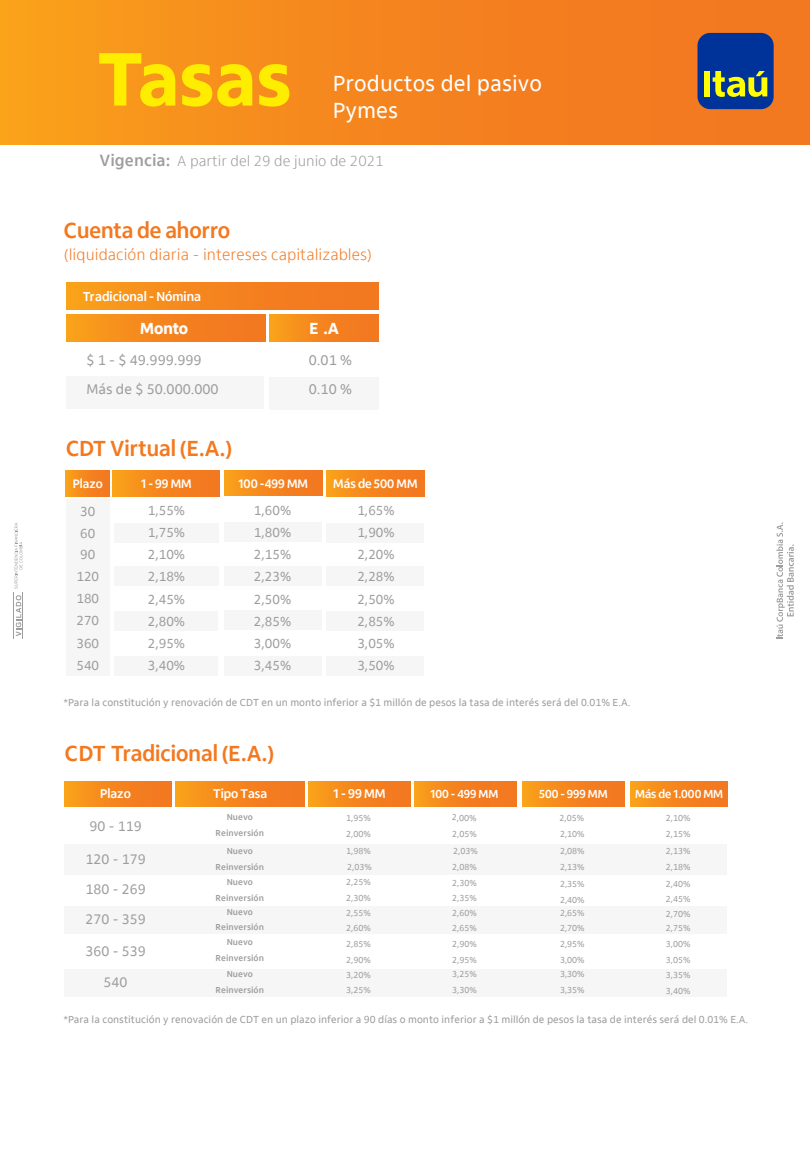
<style>
.page{position:relative;width:810px;height:1151px;background:#fff}
.page>*{position:absolute;margin:0;border:0;box-sizing:border-box;transform-origin:0 0}
.t1{font:800 77.55px "Itau Display";letter-spacing:.01em;color:#ffed00}
.t2{font:700 22.5px "Itau Display";color:#f37920}
.t3{font:22.5px/27px "Itau Text";color:#fff}
.t4{font:700 16.8px "Itau Text";color:#9d9d9d}
.t5{font:800 16.5px "Itau Display";letter-spacing:-.005em;color:#fff}
.t6{font:300 16.05px "Itau Text";color:#f37920}
.t7{font:300 15px "Itau Text";color:#9d9d9d}
.t8{font:14.4px/29.4px "Itau Text";color:#9d9d9d}
.t9{font:14.25px "Itau Text";color:#9d9d9d}
.t10{font:13.5px/22.2px "Itau Text";color:#9d9d9d;text-align:justify}
.t11{font:700 13.35px "Itau Display";color:#fff}
.t12{font:700 13.05px "Itau Display";color:#fff}
.t13{font:700 12.75px "Itau Display";color:#fff}
.t14{font:700 12px "Itau Display";color:#fff}
.t15{font:10.5px "Itau Text";color:#9d9d9d}
.t16{font:9px/15.8px "Itau Text";color:#9d9d9d}
.t17{font:700 9px/15.8px "Itau Text";color:#9d9d9d;text-align:center}
</style>
<div class="page">
<hr style="left:13px;top:592px;width:1px;height:46px;background:#9d9d9d">
<hr style="left:22px;top:592px;width:1px;height:46px;background:#9d9d9d">
<svg style="left:15px;top:522px;width:7px;height:66px"></svg>
<svg style="left:16px;top:595px;width:5px;height:41px"></svg>
<svg style="left:776px;top:522px;width:18px;height:116px"></svg>
<div style="left:66px;top:376px;width:198px;height:32px;background:#f6f6f6"></div>
<div style="left:66px;top:282px;width:313px;height:27px;background:linear-gradient(to right,#f99d1b,#f27221)"></div>
<div style="left:66px;top:314px;width:199px;height:27px;background:linear-gradient(to right,#f99d1b,#f27121)"></div>
<div style="left:270px;top:314px;width:109px;height:27px;background:linear-gradient(to right,#f99c1b,#f27221)"></div>
<div style="left:270px;top:377px;width:109px;height:32px;background:#f6f6f6"></div>
<div style="left:65px;top:781px;width:106px;height:25px;background:linear-gradient(to right,#f99c1b,#f27221)"></div>
<div style="left:175px;top:781px;width:130px;height:25px;background:linear-gradient(to right,#f99c1b,#f27221)"></div>
<div style="left:309px;top:781px;width:101px;height:25px;background:linear-gradient(to right,#f99c1b,#f27221)"></div>
<div style="left:415px;top:781px;width:101px;height:25px;background:#f37a20"></div>
<div style="left:523px;top:781px;width:101px;height:25px;background:linear-gradient(to right,#f99c1b,#f27221)"></div>
<div style="left:415px;top:781px;width:76px;height:25px;background:linear-gradient(to right,#f99c1b,#f27221)"></div>
<div style="left:630px;top:781px;width:98px;height:25px;background:linear-gradient(to right,#f99d1b,#f27221)"></div>
<div style="left:0;top:0;width:810px;height:144px;background:linear-gradient(to right,#f99c1b,#f27221)"></div>
<div style="left:697px;top:33px;width:77px;height:76px;background:#039;border-radius:13px"></div>
<svg style="left:698px;top:35px;width:75px;height:74px"></svg>
<div style="left:66px;top:499px;width:44px;height:176px;background:#f6f6f6"></div>
<div style="left:114px;top:566px;width:105px;height:20px;background:#f6f6f6"></div>
<div style="left:115px;top:611px;width:103px;height:19px;background:#f6f6f6"></div>
<div style="left:113px;top:471px;width:107px;height:25px;background:linear-gradient(to right,#f99c1b,#f27221)"></div>
<div style="left:66px;top:471px;width:44px;height:25px;background:linear-gradient(to right,#f99c1b,#f27321)"></div>
<div style="left:224px;top:470px;width:98px;height:26px;background:linear-gradient(to right,#f99d1b,#f27221)"></div>
<div style="left:225px;top:565px;width:97px;height:20px;background:#f6f6f6"></div>
<div style="left:225px;top:610px;width:97px;height:20px;background:#f6f6f6"></div>
<div style="left:326px;top:471px;width:98px;height:25px;background:linear-gradient(to right,#f99d1b,#f27221)"></div>
<div style="left:327px;top:566px;width:97px;height:20px;background:#f6f6f6"></div>
<div style="left:327px;top:611px;width:97px;height:19px;background:#f6f6f6"></div>
<div style="left:64px;top:968px;width:663px;height:28px;background:#f6f6f6"></div>
<div style="left:64px;top:843px;width:663px;height:31px;background:#f6f6f6"></div>
<div style="left:64px;top:906px;width:663px;height:27px;background:#f6f6f6"></div>
<div style="left:115px;top:656px;width:103px;height:19px;background:#f6f6f6"></div>
<div style="left:225px;top:655px;width:97px;height:20px;background:#f6f6f6"></div>
<div style="left:327px;top:656px;width:97px;height:19px;background:#f6f6f6"></div>
<div style="left:114px;top:522px;width:105px;height:20px;background:#f6f6f6"></div>
<div style="left:225px;top:522px;width:97px;height:20px;background:#f6f6f6"></div>
<div style="left:327px;top:522px;width:97px;height:20px;background:#f6f6f6"></div>
<h1 class="t1" style="left:97px;top:34px;width:195px">Tasas</h1>
<h2 class="t3" style="left:333px;top:70px;width:211px">Productos del pasivo<br>Pymes</h2>
<h3 class="t4" style="left:100px;top:151px;width:72px">Vigencia:</h3>
<h3 class="t7" style="left:177px;top:153px;width:208px">A partir del 29 de junio de 2021</h3>
<h2 class="t2" style="left:64px;top:217px;width:168px">Cuenta de ahorro</h2>
<h3 class="t6" style="left:64px;top:245px;width:310px">(liquidación diaria - intereses capitalizables)</h3>
<h3 class="t11" style="left:83px;top:288px;width:120px">Tradicional - Nómina</h3>
<h3 class="t5" style="left:140px;top:318px;width:50px">Monto</h3>
<h3 class="t5" style="left:310px;top:318px;width:31px">E .A</h3>
<h3 class="t8" style="left:86px;top:345px;width:134px">$ 1 - $ 49.999.999<br>Más de $ 50.000.000</h3>
<h3 class="t8" style="left:309px;top:345px;width:45px">0.01 %<br>0.10 %</h3>
<h2 class="t2" style="left:66px;top:435px;width:168px">CDT Virtual (E.A.)</h2>
<h3 class="t13" style="left:73px;top:476px;width:31px">Plazo</h3>
<h3 class="t13" style="left:141px;top:476px;width:52px">1 - 99 MM</h3>
<h3 class="t13" style="left:239px;top:476px;width:71px">100 -499 MM</h3>
<h3 class="t13" style="left:333px;top:476px;width:86px">Más de 500 MM</h3>
<h3 class="t10" style="left:80px;top:500px;width:17px">30<br>60</h3>
<h3 class="t10" style="left:148px;top:499px;width:39px">1,55% 1,75% 2,10% 2,18% 2,45% 2,80% 2,95% 3,40%</h3>
<h3 class="t10" style="left:254px;top:499px;width:39px">1,60% 1,80% 2,15% 2,23% 2,50% 2,85% 3,00% 3,45%</h3>
<h3 class="t10" style="left:357px;top:499px;width:39px">1,65% 1,90% 2,20% 2,28% 2,50% 2,85% 3,05% 3,50%</h3>
<h3 class="t10" style="left:76px;top:543px;width:24px;text-align:left">90<br>120<br>180<br>270<br>360</h3>
<h3 class="t10" style="left:76px;top:654px;width:24px">540</h3>
<p class="t15" style="left:64px;top:696px;width:568px">*Para la constitución y renovación de CDT en un monto inferior a $1 millón de pesos la tasa de interés será del 0.01% E.A.</p>
<h2 class="t2" style="left:65px;top:740px;width:211px">CDT Tradicional (E.A.)</h2>
<h3 class="t12" style="left:100px;top:786px;width:32px">Plazo</h3>
<h3 class="t12" style="left:213px;top:786px;width:56px">Tipo Tasa</h3>
<h3 class="t12" style="left:334px;top:786px;width:54px">1 - 99 MM</h3>
<h3 class="t14" style="left:431px;top:786px;width:69px">100 - 499 MM</h3>
<h3 class="t14" style="left:539px;top:786px;width:70px">500 - 999 MM</h3>
<h3 class="t14" style="left:635px;top:786px;width:90px">Más de 1.000 MM</h3>
<h3 class="t9" style="left:90px;top:817px;width:54px">90 - 119</h3>
<h3 class="t9" style="left:86px;top:851px;width:62px">120 - 179</h3>
<h3 class="t9" style="left:86px;top:881px;width:62px">180 - 269</h3>
<h3 class="t9" style="left:86px;top:910px;width:62px">270 - 359</h3>
<h3 class="t9" style="left:86px;top:942px;width:62px">360 - 539</h3>
<h3 class="t9" style="left:104px;top:974px;width:25px">540</h3>
<p class="t17" style="left:227px;top:808px;width:28px">Nuevo</p>
<p class="t17" style="left:216px;top:823px;width:50px;line-height:18.3px">Reinversión<br>Nuevo</p>
<p class="t17" style="left:216px;top:858px;width:50px">Reinversión<br>Nuevo<br>Reinversión</p>
<p class="t17" style="left:216px;top:903px;width:50px">Nuevo<br>Reinversión</p>
<p class="t17" style="left:216px;top:933px;width:50px">Nuevo<br>Reinversión</p>
<p class="t17" style="left:216px;top:966px;width:50px">Nuevo<br>Reinversión</p>
<p class="t16" style="left:346px;top:809px;width:26px">1,95%<br>2,00%</p>
<p class="t16" style="left:346px;top:843px;width:27px;line-height:15.3px;text-align:justify">1,98% 2,03% 2,25% 2,30% 2,55% 2,60%</p>
<p class="t16" style="left:346px;top:936px;width:26px">2,85%<br>2,90%</p>
<p class="t16" style="left:346px;top:966px;width:26px">3,20%</p>
<p class="t16" style="left:346px;top:982px;width:26px">3,25%</p>
<p class="t16" style="left:452px;top:809px;width:26px;rotate:1deg">2,00%</p>
<p class="t16" style="left:452px;top:824px;width:27px;line-height:17.2px">2,05%<br>2,03%</p>
<p class="t16" style="left:452px;top:858px;width:26px">2,08%</p>
<p class="t16" style="left:452px;top:906px;width:26px;line-height:14.2px">2,60%<br>2,65%</p>
<p class="t16" style="left:452px;top:936px;width:26px">2,90%<br>2,95%</p>
<p class="t16" style="left:452px;top:875px;width:26px;line-height:15px">2,30%<br>2,35%</p>
<p class="t16" style="left:560px;top:809px;width:27px">2,05%<br>2,10%</p>
<p class="t16" style="left:560px;top:843px;width:26px">2,08%<br>2,13%</p>
<p class="t16" style="left:560px;top:876px;width:26px">2,35%<br>2,40%</p>
<p class="t16" style="left:560px;top:906px;width:26px;line-height:14.2px">2,65%<br>2,70%</p>
<p class="t16" style="left:560px;top:936px;width:26px">2,95%<br>3,00%</p>
<p class="t16" style="left:666px;top:810px;width:26px">2,10%<br>2,15%</p>
<p class="t16" style="left:666px;top:843px;width:26px;text-align:justify">2,13% 2,18% 2,40%</p>
<p class="t16" style="left:666px;top:890px;width:26px;line-height:15.1px">2,45%<br>2,70%</p>
<p class="t16" style="left:666px;top:919px;width:26px;text-align:justify">2,75% 3,00% 3,05%</p>
<p class="t16" style="left:452px;top:966px;width:26px">3,25%<br>3,30%</p>
<p class="t16" style="left:560px;top:966px;width:26px">3,30%<br>3,35%</p>
<p class="t16" style="left:666px;top:966px;width:26px">3,35%<br>3,40%</p>
<p class="t15" style="left:64px;top:1013px;width:686px">*Para la constitución y renovación de CDT en un plazo inferior a 90 días o monto inferior a $1 millón de pesos la tasa de interés será del 0.01% E.A.</p>
</div>
